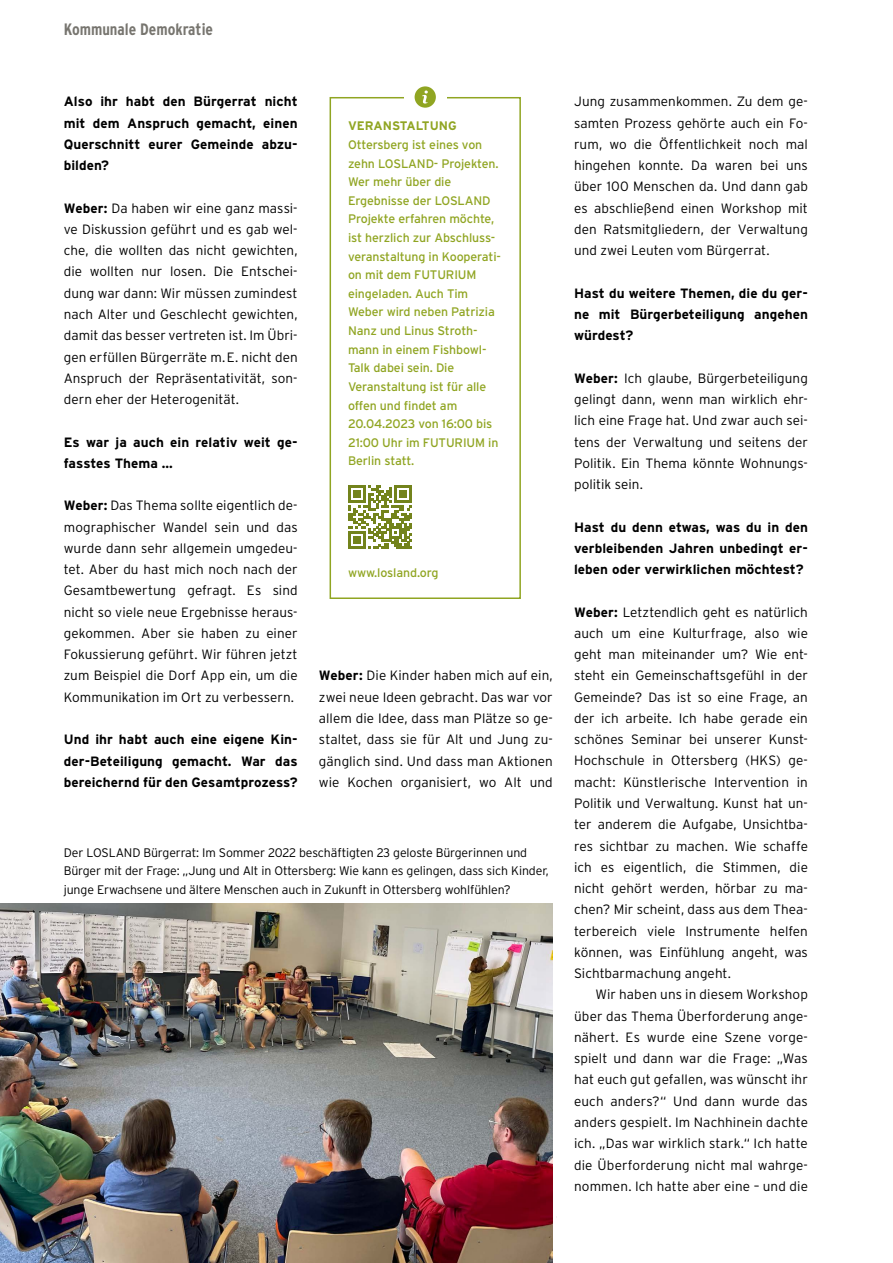
<style>
.page{position:relative;width:893px;height:1263px;background:#fff}
.page>*{position:absolute;margin:0;border:0;box-sizing:border-box;transform-origin:0 0}
.t1{font:700 condensed 16.5px "Interstate";color:#77756f}
.t2{font:300 13.5px/21.3px "Interstate";letter-spacing:.005em;color:#000;text-align:justify}
.t3{font:700 13.5px/21.3px "Interstate";letter-spacing:.005em;color:#000;text-align:justify}
.t4{font:12.3px/18.6px "Interstate";letter-spacing:-.01em;color:#90a522}
.t5{font:300 12.3px/18.6px "Interstate";letter-spacing:-.01em;color:#000}
.t6{font:700 12.3px "Interstate";color:#90a522}
.s1{font-weight:700}
</style>
<div class="page">
<div style="left:330px;top:97px;width:191px;height:502px;border:2px solid #90a522"></div>
<div style="left:404px;top:82px;width:42px;height:31px;background:#fff"></div>
<svg style="left:415px;top:86px;width:21px;height:22px"></svg>
<svg style="left:348px;top:485px;width:64px;height:64px"></svg>
<img style="left:0;top:904px;width:553px;height:359px">
<p class="t1" style="left:64px;top:20px;width:151px">Kommunale Demokratie</p>
<p class="t3" style="left:64px;top:91px;width:235px">Also ihr habt den Bürgerrat nicht mit dem Anspruch gemacht, einen Querschnitt eurer Gemeinde abzu&shy;bilden?</p>
<p class="t2" style="left:64px;top:197px;width:235px"><span class="s1">Weber:</span> Da haben wir eine ganz massi&shy;ve Diskussion geführt und es gab wel&shy;che, die wollten das nicht gewichten, die wollten nur losen. Die Entschei&shy;dung war dann: Wir müssen zumindest nach Alter und Geschlecht gewichten, damit das besser vertreten ist. Im Übri&shy;gen erfüllen Bürgerräte m.E. nicht den Anspruch der Repräsentativität, son&shy;dern eher der Heterogenität.</p>
<p class="t3" style="left:64px;top:431px;width:235px">Es war ja auch ein relativ weit ge&shy;fasstes Thema …</p>
<p class="t2" style="left:64px;top:495px;width:235px"><span class="s1">Weber:</span> Das Thema sollte eigentlich de&shy;mographischer Wandel sein und das wurde dann sehr allgemein umgedeu&shy;tet. Aber du hast mich noch nach der Gesamtbewertung gefragt. Es sind nicht so viele neue Ergebnisse heraus&shy;gekommen. Aber sie haben zu einer Fokussierung geführt. Wir führen jetzt zum Beispiel die Dorf App ein, um die Kommunikation im Ort zu verbessern.</p>
<p class="t3" style="left:64px;top:729px;width:235px">Und ihr habt auch eine eigene Kin&shy;der-Beteiligung gemacht. War das bereichernd für den Gesamtprozess?</p>
<p class="t6" style="left:348px;top:119px;width:110px">VERANSTALTUNG</p>
<p class="t4" style="left:348px;top:135px;width:154px">Ottersberg ist eines von zehn LOSLAND- Projekten.<br>Wer mehr über die<br>Ergebnisse der LOSLAND<br>Projekte erfahren möchte, ist herzlich zur Abschluss&shy;veranstaltung in Kooperati&shy;on mit dem FUTURIUM eingeladen. Auch Tim<br>Weber wird neben Patrizia<br>Nanz und Linus Stroth&shy;mann in einem Fishbowl-<br>Talk dabei sein. Die<br>Veranstaltung ist für alle offen und findet am<br>20.04.2023 von 16:00 bis<br>21:00 Uhr im FUTURIUM in<br>Berlin statt.</p>
<p class="t4" style="left:348px;top:563px;width:92px">www.losland.org</p>
<p class="t2" style="left:319px;top:665px;width:235px"><span class="s1">Weber:</span> Die Kinder haben mich auf ein, zwei neue Ideen gebracht. Das war vor allem die Idee, dass man Plätze so ge&shy;staltet, dass sie für Alt und Jung zu&shy;gänglich sind. Und dass man Aktionen wie Kochen organisiert, wo Alt und</p>
<p class="t5" style="left:64px;top:843px;width:486px">Der LOSLAND Bürgerrat: Im Sommer 2022 beschäftigten 23 geloste Bürgerinnen und<br>Bürger mit der Frage: „Jung und Alt in Ottersberg: Wie kann es gelingen, dass sich Kinder, junge Erwachsene und ältere Menschen auch in Zukunft in Ottersberg wohlfühlen?</p>
<p class="t2" style="left:574px;top:91px;width:235px">Jung zusammenkommen. Zu dem ge&shy;samten Prozess gehörte auch ein Fo&shy;rum, wo die Öffentlichkeit noch mal hingehen konnte. Da waren bei uns über 100 Menschen da. Und dann gab es abschließend einen Workshop mit den Ratsmitgliedern, der Verwaltung und zwei Leuten vom Bürgerrat.</p>
<p class="t3" style="left:574px;top:282px;width:235px">Hast du weitere Themen, die du ger&shy;ne mit Bürgerbeteiligung angehen würdest?</p>
<p class="t2" style="left:574px;top:367px;width:235px"><span class="s1">Weber:</span> Ich glaube, Bürgerbeteiligung gelingt dann, wenn man wirklich ehr&shy;lich eine Frage hat. Und zwar auch sei&shy;tens der Verwaltung und seitens der Politik. Ein Thema könnte Wohnungs&shy;politik sein.</p>
<p class="t3" style="left:574px;top:516px;width:235px">Hast du denn etwas, was du in den verbleibenden Jahren unbedingt er&shy;leben oder verwirklichen möchtest?</p>
<p class="t2" style="left:574px;top:601px;width:235px"><span class="s1">Weber:</span> Letztendlich geht es natürlich auch um eine Kulturfrage, also wie geht man miteinander um? Wie ent&shy;steht ein Gemeinschaftsgefühl in der Gemeinde? Das ist so eine Frage, an der ich arbeite. Ich habe gerade ein schönes Seminar bei unserer Kunst-Hochschule in Ottersberg (HKS) ge&shy;macht: Künstlerische Intervention in Politik und Verwaltung. Kunst hat un&shy;ter anderem die Aufgabe, Unsichtba&shy;res sichtbar zu machen. Wie schaffe ich es eigentlich, die Stimmen, die nicht gehört werden, hörbar zu ma&shy;chen? Mir scheint, dass aus dem Thea&shy;terbereich viele Instrumente helfen können, was Einfühlung angeht, was Sichtbarmachung angeht.</p>
<p class="t2" style="left:574px;top:984px;width:235px;text-indent:21px">Wir haben uns in diesem Workshop über das Thema Überforderung ange&shy;nähert. Es wurde eine Szene vorge&shy;spielt und dann war die Frage: „Was hat euch gut gefallen, was wünscht ihr euch anders?“ Und dann wurde das anders gespielt. Im Nachhinein dachte ich. „Das war wirklich stark.“ Ich hatte die Überforderung nicht mal wahrge&shy;nommen. Ich hatte aber eine – und die</p>
</div>
